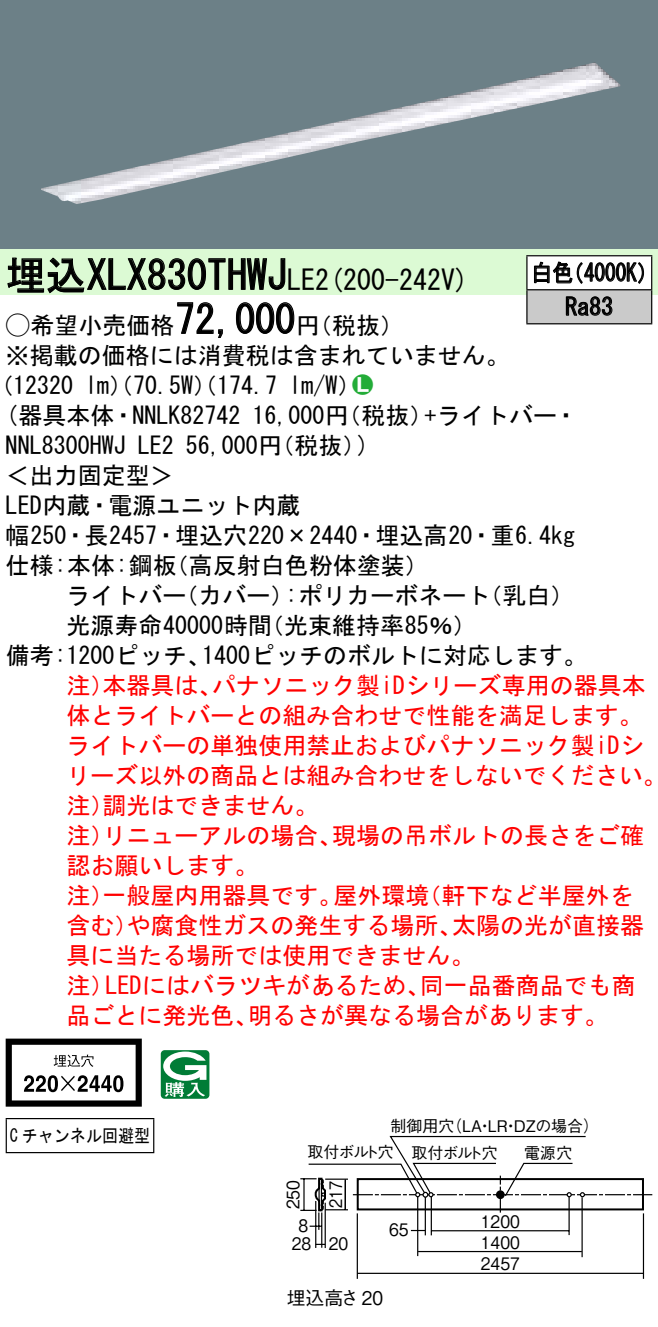
<style>
.page{position:relative;width:658px;height:1327px;background:#fff}
.page>*{position:absolute;margin:0;border:0;box-sizing:border-box;transform-origin:0 0}
.t1{font:40px "MS Gothic";color:#000}
.t2{font:28px "MS Gothic";color:#000}
.t3{font:24px/30.4px "MS Gothic";color:#000}
.t4{font:24px/30px "MS Gothic";color:#f00}
.t5{font:24px/34px "MS Gothic";color:#000;scale:.88 1}
.t6{font:24px "Ford Classification 1";color:#23ac38}
.t7{font:18.8px "Gothic BBB Pro Medium 90 pv RKSJ H";color:#000}
.t8{font:18px "MS Gothic";color:#000;scale:.89 1}
.t9{font:17.2px "Gothic BBB Pro Medium 90 pv RKSJ H";color:#000;scale:.9 1}
.t10{font:17.2px "Gothic BBB Pro Medium 90 pv RKSJ H";color:#000;scale:.85 1}
.t11{font:16px "Gothic BBB Pro Medium 90 pv RKSJ H";color:#000}
.s1{font-size:28px}
.s2{font-family:"Ford Classification 1"}
.s3{color:#fff}
</style>
<div class="page">
<div style="left:0;top:0;width:658px;height:249px;background:#6c8087"></div>
<img style="left:41px;top:62px;width:579px;height:142px">
<div style="left:0;top:249px;width:658px;height:46px;background:#dcfad4"></div>
<svg style="left:7px;top:257px;width:279px;height:37px"></svg>
<svg style="left:177px;top:302px;width:46px;height:36px"></svg>
<svg style="left:236px;top:302px;width:59px;height:32px"></svg>
<svg style="left:6px;top:1038px;width:136px;height:68px"></svg>
<svg style="left:113px;top:1075px;width:10px;height:17px"></svg>
<svg style="left:161px;top:1050px;width:48px;height:49px"></svg>
<hr style="left:6px;top:1118px;width:148px;height:1px;background:#000">
<hr style="left:6px;top:1119px;width:1px;height:33px;background:#000">
<hr style="left:153px;top:1119px;width:1px;height:33px;background:#000">
<hr style="left:6px;top:1152px;width:148px;height:1px;background:#000">
<div style="left:527px;top:256px;width:124px;height:34px;background:#fff"></div>
<div style="left:527px;top:290px;width:124px;height:34px;background:#cacaca"></div>
<hr style="left:526px;top:255px;width:126px;height:1px;background:#000">
<hr style="left:526px;top:256px;width:1px;height:33px;background:#000">
<hr style="left:651px;top:256px;width:1px;height:33px;background:#000">
<hr style="left:526px;top:289px;width:126px;height:1px;background:#000">
<hr style="left:526px;top:290px;width:1px;height:33px;background:#000">
<hr style="left:651px;top:290px;width:1px;height:33px;background:#000">
<hr style="left:526px;top:323px;width:126px;height:1px;background:#000">
<svg style="left:534px;top:261px;width:110px;height:23px"></svg>
<svg style="left:565px;top:296px;width:47px;height:20px"></svg>
<hr style="left:430px;top:1196px;width:2px;height:39px;background:#000">
<hr style="left:424px;top:1196px;width:2px;height:39px;background:#000">
<hr style="left:568px;top:1195px;width:1px;height:40px;background:#000">
<hr style="left:417px;top:1197px;width:1px;height:59px;background:#000">
<hr style="left:356px;top:1213px;width:2px;height:66px;background:#000">
<hr style="left:642px;top:1213px;width:2px;height:66px;background:#000">
<hr style="left:418px;top:1251px;width:163px;height:1px;background:#000">
<hr style="left:357px;top:1272px;width:286px;height:2px;background:#000">
<hr style="left:581px;top:1197px;width:1px;height:60px;background:#000">
<hr style="left:324px;top:1203px;width:2px;height:45px;background:#000">
<hr style="left:315px;top:1201px;width:1px;height:47px;background:#000">
<hr style="left:321px;top:1212px;width:1px;height:36px;background:#000">
<svg style="left:300px;top:1135px;width:352px;height:96px"></svg>
<hr style="left:344px;top:1179px;width:2px;height:31px;background:#000">
<h1 class="t1" style="left:6px;top:255px;width:311px">埋込XLX830THWJ<span class="s1">LE</span></h1>
<p class="t3" style="left:296px;top:310px;width:109px">（円税抜(</p>
<p class="t2" style="left:315px;top:265px;width:155px">(2 200-242 (V</p>
<h1 class="t1" style="left:175px;top:299px;width:121px">72,000</h1>
<p class="t3" style="left:6px;top:310px;width:505px"><span class="s2">A</span>希望小売価格<br>※掲載の価格には消費税は含まれていません。</p>
<p class="t6" style="left:352px;top:372px;width:22px">2<span class="s3">7</span></p>
<p class="t3" style="left:289px;top:370px;width:73px">l m (W/</p>
<p class="t3" style="left:-11px;top:370px;width:85px">（12320</p>
<p class="t3" style="left:85px;top:370px;width:193px">lm）（70.5 ）（W 174.7</p>
<p class="t5" style="left:565px;top:256px;width:56px;text-indent:-34px">白色<br>Ra83</p>
<p class="t5" style="left:563px;top:256px;width:110px">（4000 (K</p>
<p class="t3" style="left:6px;top:400px;width:236px">(器具本体・NNLK82742</p>
<p class="t3" style="left:424px;top:400px;width:155px">+ライトバー・</p>
<p class="t3" style="left:252px;top:400px;width:182px">16,000 （円税抜）</p>
<p class="t3" style="left:186px;top:430px;width:182px">56,000 （円税抜(</p>
<p class="t3" style="left:357px;top:430px;width:13px">(</p>
<p class="t3" style="left:6px;top:430px;width:121px">NNL8300HWJ</p>
<p class="t3" style="left:6px;top:460px;width:169px">＜出力固定型&lt;</p>
<p class="t3" style="left:6px;top:490px;width:296px">LED内蔵・電源ユニット内蔵</p>
<p class="t3" style="left:6px;top:520px;width:571px">幅250・長2457・埋込穴220×2440・埋込高20・重6.4kg</p>
<p class="t3" style="left:165px;top:550px;width:266px">（高反射白色粉体塗装(</p>
<p class="t3" style="left:138px;top:430px;width:37px">LE2</p>
<p class="t3" style="left:6px;top:550px;width:172px">仕様:本体:鋼板</p>
<p class="t3" style="left:66px;top:580px;width:121px">ライトバー</p>
<p class="t3" style="left:174px;top:580px;width:121px">（カバー）</p>
<p class="t3" style="left:285px;top:580px;width:206px">:ポリカーボネート</p>
<p class="t3" style="left:478px;top:580px;width:97px">（乳白(</p>
<p class="t3" style="left:202px;top:610px;width:386px;text-indent:-136px">光源寿命40000時間<br>1400ピッチのボルトに対応します。</p>
<p class="t3" style="left:260px;top:610px;width:218px">（光束維持率85％(</p>
<p class="t3" style="left:6px;top:640px;width:207px">備考:1200ピッチ、</p>
<p class="t4" style="left:212px;top:670px;width:435px">パナソニック製iDシリーズ専用の器具本</p>
<p class="t4" style="left:66px;top:670px;width:49px">注）</p>
<p class="t4" style="left:66px;top:700px;width:577px">体とライトバーとの組み合わせで性能を満足します。</p>
<p class="t4" style="left:66px;top:730px;width:579px">ライトバーの単独使用禁止およびパナソニック製iDシ</p>
<p class="t4" style="left:66px;top:760px;width:601px">リーズ以外の商品とは組み合わせをしないでください。</p>
<p class="t4" style="left:102px;top:790px;width:217px">調光はできません。</p>
<p class="t4" style="left:102px;top:670px;width:121px">本器具は、</p>
<p class="t4" style="left:66px;top:790px;width:49px">注）</p>
<p class="t4" style="left:332px;top:820px;width:314px">現場の吊ボルトの長さをご確</p>
<p class="t4" style="left:66px;top:820px;width:193px">注）<br>認お願いします。</p>
<p class="t4" style="left:102px;top:820px;width:241px">リニューアルの場合、</p>
<p class="t4" style="left:102px;top:880px;width:241px">一般屋内用器具です。</p>
<p class="t4" style="left:333px;top:880px;width:97px">屋外環境</p>
<p class="t4" style="left:417px;top:880px;width:217px">（軒下など半屋外を</p>
<p class="t4" style="left:66px;top:880px;width:49px">注）</p>
<p class="t4" style="left:126px;top:910px;width:337px">や腐食性ガスの発生する場所、</p>
<p class="t4" style="left:452px;top:910px;width:194px">太陽の光が直接器</p>
<p class="t4" style="left:66px;top:910px;width:73px">含む）</p>
<p class="t4" style="left:66px;top:940px;width:409px">具に当たる場所では使用できません。</p>
<p class="t4" style="left:420px;top:970px;width:217px">同一品番商品でも商</p>
<p class="t4" style="left:105px;top:970px;width:326px">LEDにはバラツキがあるため、</p>
<p class="t4" style="left:66px;top:970px;width:49px">注）</p>
<p class="t4" style="left:66px;top:1000px;width:193px">品ごとに発光色、</p>
<p class="t4" style="left:248px;top:1000px;width:362px">明るさが異なる場合があります。</p>
<p class="t8" style="left:10px;top:1126px;width:159px">C チャンネル回避型</p>
<p class="t11" style="left:446px;top:1113px;width:154px">（LA LR DZの場合(</p>
<p class="t11" style="left:390px;top:1113px;width:65px">制御用穴</p>
<p class="t11" style="left:477px;top:1113px;width:17px">・</p>
<p class="t11" style="left:502px;top:1113px;width:17px">・</p>
<p class="t11" style="left:307px;top:1139px;width:88px">取付ボルト穴</p>
<p class="t11" style="left:411px;top:1140px;width:88px">取付ボルト穴</p>
<p class="t11" style="left:524px;top:1140px;width:49px">電源穴</p>
<p class="t9" style="left:279px;top:1209px;width:34px;rotate:-90deg">250</p>
<p class="t10" style="left:322px;top:1208px;width:33px;rotate:-90deg">217</p>
<p class="t9" style="left:329px;top:1230px;width:23px">20</p>
<p class="t9" style="left:298px;top:1212px;width:12px">8</p>
<p class="t9" style="left:292px;top:1230px;width:23px">28</p>
<p class="t9" style="left:389px;top:1215px;width:23px">65</p>
<p class="t7" style="left:287px;top:1282px;width:98px">埋込高さ20</p>
<p class="t9" style="left:481px;top:1208px;width:45px">1200</p>
<p class="t9" style="left:481px;top:1249px;width:45px">2457</p>
<p class="t9" style="left:481px;top:1229px;width:45px">1400</p>
</div>
